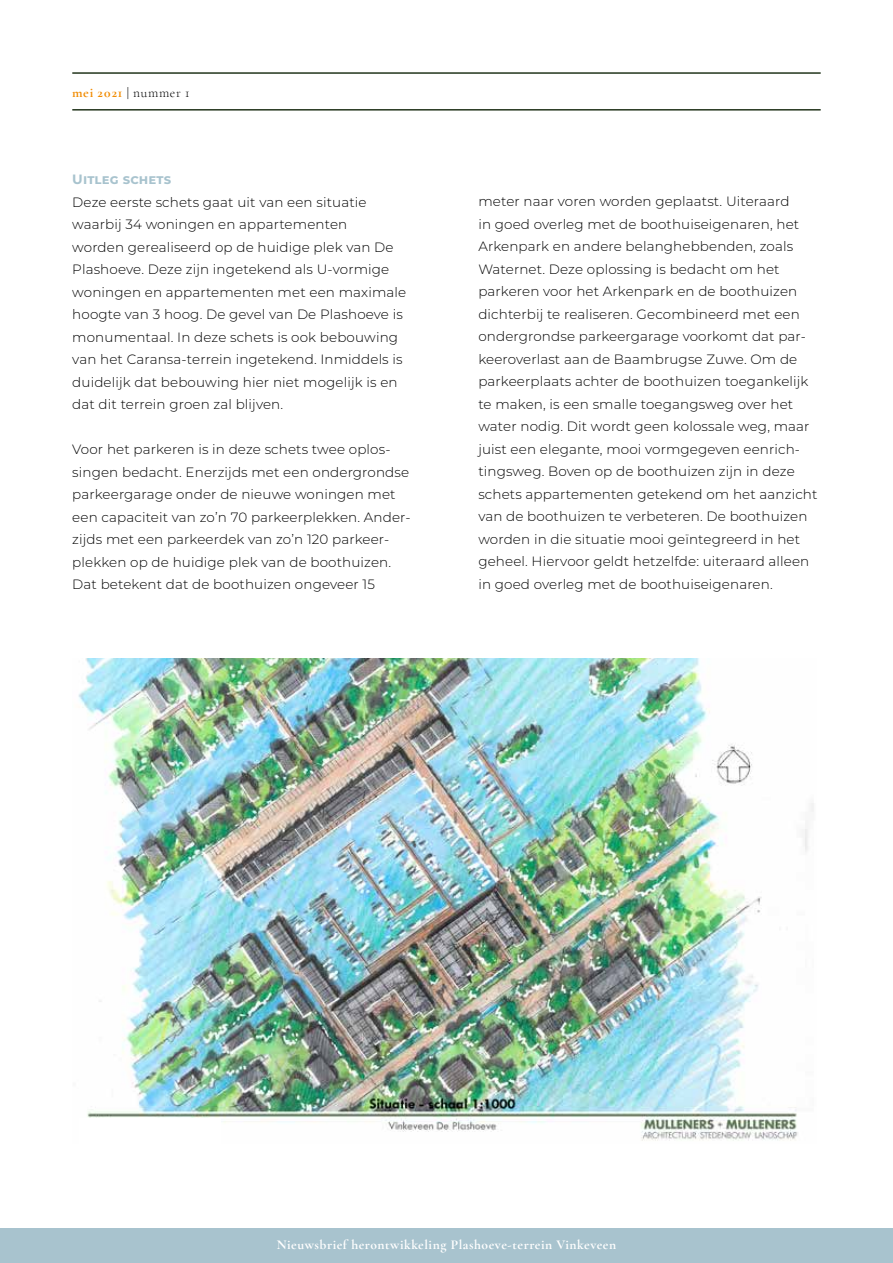
<style>
.page{position:relative;width:893px;height:1263px;background:#fff}
.page>*{position:absolute;margin:0;border:0;box-sizing:border-box;transform-origin:0 0}
.t1{font:300 13.5px/22.5px "Montserrat";letter-spacing:.01em;color:#000}
.t2{font:700 13.5px "Cormorant Garamond";letter-spacing:.04em;color:#fff}
.t3{font:700 13.5px "Cormorant Garamond";letter-spacing:.065em;color:#f18b00}
.t4{font:700 13.5px "Montserrat";letter-spacing:.01em;color:#a8c3ce}
.s1{font-weight:400;color:#000}
.s2{font-weight:300;color:#000}
</style>
<div class="page">
<hr style="left:72px;top:109px;width:749px;height:2px;background:#22351c">
<hr style="left:72px;top:72px;width:749px;height:2px;background:#22351c">
<div style="left:0;top:1229px;width:893px;height:34px;background:#a8c3ce"></div>
<img style="left:78px;top:658px;width:736px;height:483px">
<div style="left:80px;top:1118px;width:141px;height:36px;background:#fff"></div>
<p class="t3" style="left:72px;top:85px;width:119px">mei 2021 <span class="s1">|</span> <span class="s2">nummer 1</span></p>
<p class="t4" style="left:72px;top:170px;width:100px">Uitleg schets</p>
<p class="t1" style="left:72px;top:190px;width:335px">Deze eerste schets gaat uit van een situatie waarbij 34 woningen en appartementen<br>worden gerealiseerd op de huidige plek van De Plashoeve. Deze zijn ingetekend als U-vormige woningen en appartementen met een maximale hoogte van 3 hoog. De gevel van De Plashoeve is monumentaal. In deze schets is ook bebouwing van het Caransa-terrein ingetekend. Inmiddels is duidelijk dat bebouwing hier niet mogelijk is en dat dit terrein groen zal blijven.</p>
<p class="t1" style="left:72px;top:438px;width:340px">Voor het parkeren is in deze schets twee oplos&shy;singen bedacht. Enerzijds met een ondergrondse parkeergarage onder de nieuwe woningen met een capaciteit van zo’n 70 parkeerplekken. Ander&shy;zijds met een parkeerdek van zo’n 120 parkeer&shy;plekken op de huidige plek van de boothuizen.<br>Dat betekent dat de boothuizen ongeveer 15</p>
<p class="t1" style="left:478px;top:190px;width:341px">meter naar voren worden geplaatst. Uiteraard<br>in goed overleg met de boothuiseigenaren, het Arkenpark en andere belanghebbenden, zoals Waternet. Deze oplossing is bedacht om het parkeren voor het Arkenpark en de boothuizen dichterbij te realiseren. Gecombineerd met een ondergrondse parkeergarage voorkomt dat par&shy;keeroverlast aan de Baambrugse Zuwe. Om de parkeerplaats achter de boothuizen toegankelijk te maken, is een smalle toegangsweg over het water nodig. Dit wordt geen kolossale weg, maar juist een elegante, mooi vormgegeven eenrich&shy;tingsweg. Boven op de boothuizen zijn in deze schets appartementen getekend om het aanzicht van de boothuizen te verbeteren. De boothuizen worden in die situatie mooi geïntegreerd in het geheel. Hiervoor geldt hetzelfde: uiteraard alleen in goed overleg met de boothuiseigenaren.</p>
<p class="t2" style="left:277px;top:1236px;width:341px">Nieuwsbrief herontwikkeling Plashoeve-terrein Vinkeveen</p>
</div>
